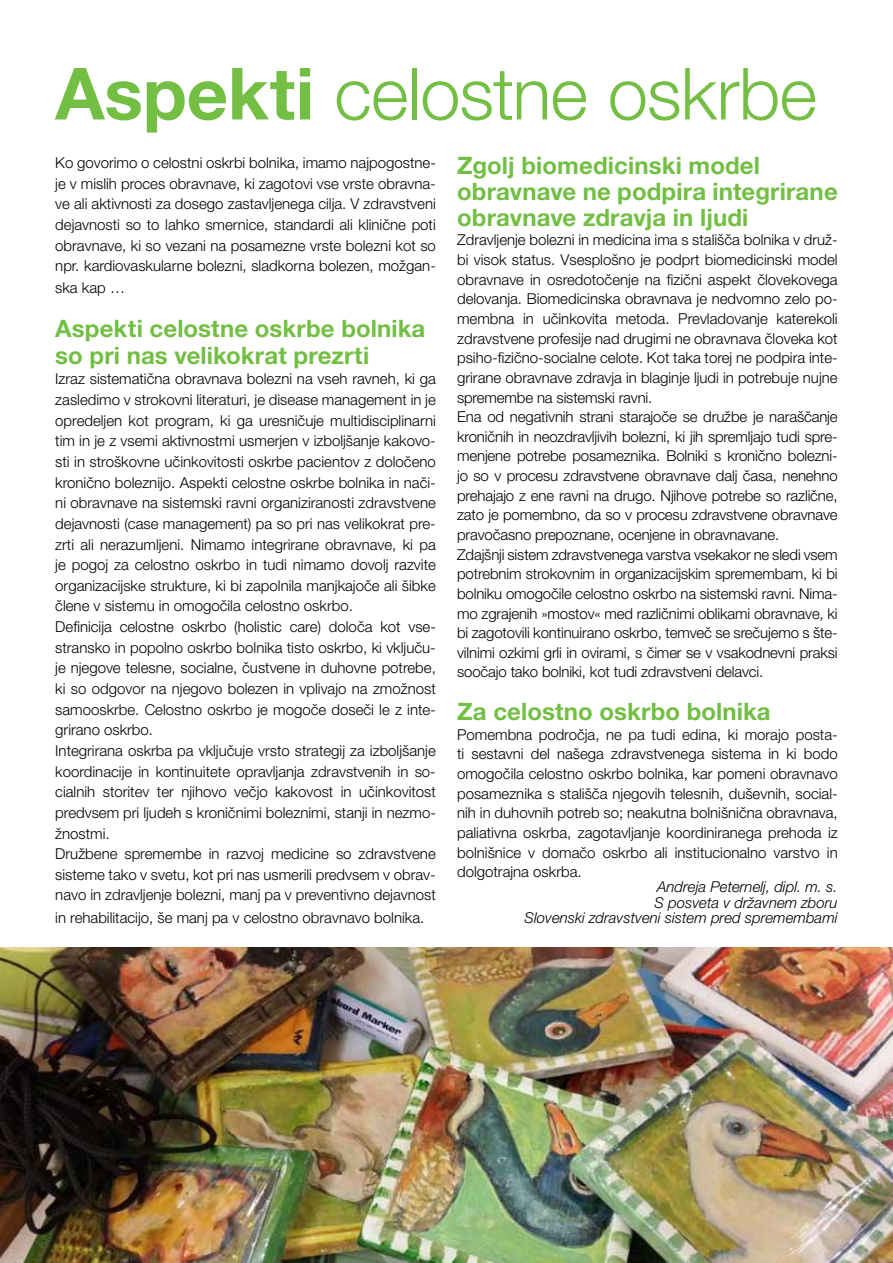
<style>
.page{position:relative;width:893px;height:1263px;background:#fff}
.page>*{position:absolute;margin:0;border:0;box-sizing:border-box;transform-origin:0 0}
.t1{font:300 72px "Helvetica Neue LT Pro";letter-spacing:-.01em;color:#72bf44}
.t2{font:700 24px/25.7px "Helvetica Neue LT Pro";letter-spacing:.005em;color:#72bf44}
.t3{font:300 15px/20.7px "Helvetica Neue LT Pro";color:#000;text-align:justify}
.t4{font:italic 300 15px/15.1px "Helvetica Neue LT Pro";color:#000;text-align:right}
.s1{font-weight:700}
</style>
<div class="page">
<img style="left:0;top:947px;width:893px;height:316px">
<h1 class="t1" style="left:55px;top:50px;width:763px"><span class="s1">Aspekti</span> celostne oskrbe</h1>
<p class="t3" style="left:55px;top:152px;width:382px">Ko govorimo o celostni oskrbi bolnika, imamo najpogostne&shy;je v mislih proces obravnave, ki zagotovi vse vrste obravna&shy;ve ali aktivnosti za dosego zastavljenega cilja. V zdravstveni dejavnosti so to lahko smernice, standardi ali klinične poti obravnave, ki so vezani na posamezne vrste bolezni kot so npr. kardiovaskularne bolezni, sladkorna bolezen, možgan-</p>
<p class="t3" style="left:55px;top:277px;width:71px">ska kap …</p>
<h2 class="t2" style="left:55px;top:315px;width:371px;line-height:26.7px">Aspekti celostne oskrbe bolnika so pri nas velikokrat prezrti</h2>
<p class="t3" style="left:55px;top:368px;width:382px;text-align:left">Izraz sistematična obravnava bolezni na vseh ravneh, ki ga zasledimo v strokovni literaturi, je disease management in je opredeljen kot program, ki ga uresničuje multidisciplinarni tim in je z vsemi aktivnostmi usmerjen v izboljšanje kakovo&shy;sti in stroškovne učinkovitosti oskrbe pacientov z določeno kronično boleznijo. Aspekti celostne oskrbe bolnika in nači&shy;ni obravnave na sistemski ravni organiziranosti zdravstvene dejavnosti (case management) pa so pri nas velikokrat pre&shy;zrti ali nerazumljeni. Nimamo integrirane obravnave, ki pa je pogoj za celostno oskrbo in tudi nimamo dovolj razvite organizacijske strukture, ki bi zapolnila manjkajoče ali šibke člene v sistemu in omogočila celostno oskrbo.<br>Definicija celostne oskrbo (holistic care) določa kot vse&shy;stransko in popolno oskrbo bolnika tisto oskrbo, ki vključu&shy;je njegove telesne, socialne, čustvene in duhovne potrebe, ki so odgovor na njegovo bolezen in vplivajo na zmožnost samooskrbe. Celostno oskrbo je mogoče doseči le z inte&shy;grirano oskrbo.<br>Integrirana oskrba pa vključuje vrsto strategij za izboljšanje koordinacije in kontinuitete opravljanja zdravstvenih in so&shy;cialnih storitev ter njihovo večjo kakovost in učinkovitost predvsem pri ljudeh s kroničnimi boleznimi, stanji in nezmo&shy;žnostmi.<br>Družbene spremembe in razvoj medicine so zdravstvene sisteme tako v svetu, kot pri nas usmerili predvsem v obrav&shy;navo in zdravljenje bolezni, manj pa v preventivno dejavnost</p>
<p class="t3" style="left:55px;top:906px;width:370px">in rehabilitacijo, še manj pa v celostno obravnavo bolnika.</p>
<h2 class="t2" style="left:457px;top:153px;width:382px">Zgolj biomedicinski model obravnave ne podpira integrirane obravnave zdravja in ljudi</h2>
<p class="t3" style="left:457px;top:230px;width:382px;line-height:19.6px;text-align:left">Zdravljenje bolezni in medicina ima s stališča bolnika v druž&shy;bi visok status. Vsesplošno je podprt biomedicinski model obravnave in osredotočenje na fizični aspekt človekovega delovanja. Biomedicinska obravnava je nedvomno zelo po&shy;membna in učinkovita metoda. Prevladovanje katerekoli zdravstvene profesije nad drugimi ne obravnava človeka kot psiho-fizično-socialne celote. Kot taka torej ne podpira inte&shy;grirane obravnave zdravja in blaginje ljudi in potrebuje nujne spremembe na sistemski ravni.<br>Ena od negativnih strani starajoče se družbe je naraščanje kroničnih in neozdravljivih bolezni, ki jih spremljajo tudi spre&shy;menjene potrebe posameznika. Bolniki s kronično bolezni&shy;jo so v procesu zdravstvene obravnave dalj časa, nenehno prehajajo z ene ravni na drugo. Njihove potrebe so različne, zato je pomembno, da so v procesu zdravstvene obravnave pravočasno prepoznane, ocenjene in obravnavane.<br>Zdajšnji sistem zdravstvenega varstva vsekakor ne sledi vsem potrebnim strokovnim in organizacijskim spremembam, ki bi bolniku omogočile celostno oskrbo na sistemski ravni. Nima&shy;mo zgrajenih »mostov« med različnimi oblikami obravnave, ki bi zagotovili kontinuirano oskrbo, temveč se srečujemo s šte&shy;vilnimi ozkimi grli in ovirami, s čimer se v vsakodnevni praksi soočajo tako bolniki, kot tudi zdravstveni delavci.</p>
<h2 class="t2" style="left:457px;top:698px;width:315px">Za celostno oskrbo bolnika</h2>
<p class="t3" style="left:457px;top:724px;width:382px;line-height:19.6px">Pomembna področja, ne pa tudi edina, ki morajo posta&shy;ti sestavni del našega zdravstvenega sistema in ki bodo omogočila celostno oskrbo bolnika, kar pomeni obravnavo posameznika s stališča njegovih telesnih, duševnih, social&shy;nih in duhovnih potreb so; neakutna bolnišnična obravnava, paliativna oskrba, zagotavljanje koordiniranega prehoda iz bolnišnice v domačo oskrbo ali institucionalno varstvo in dolgotrajna oskrba.</p>
<p class="t4" style="left:525px;top:879px;width:315px">Andreja Peternelj, dipl. m. s.<br>S posveta v državnem zboru<br>Slovenski zdravstveni sistem pred spremembami</p>
</div>
